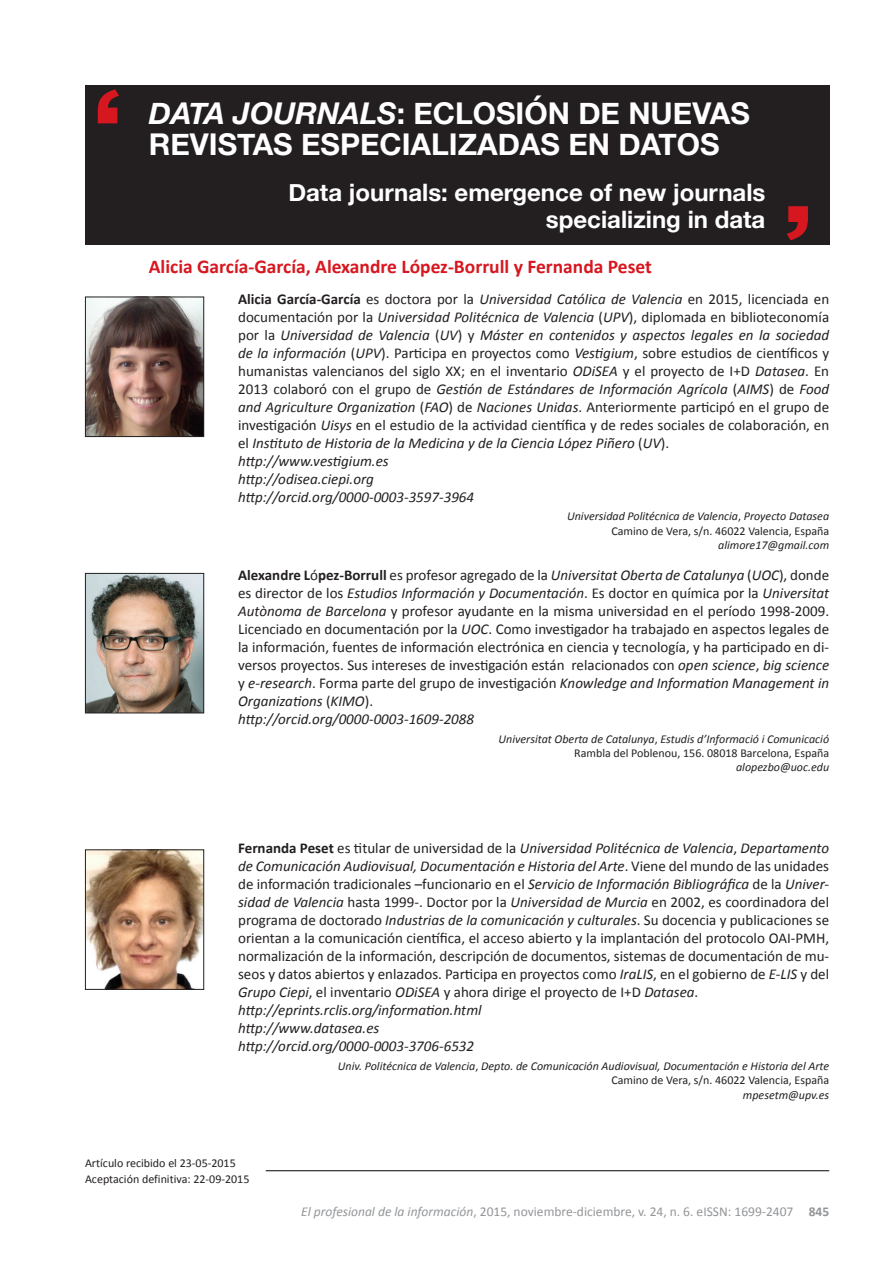
<style>
.page{position:relative;width:893px;height:1263px;background:#fff}
.page>*{position:absolute;margin:0;border:0;box-sizing:border-box;transform-origin:0 0}
.t1{font:700 30px/31.5px "Helvetica Neue";color:#fff}
.t2{font:700 24px/27px "Helvetica Neue";color:#fff;text-align:right}
.t3{font:700 19.5px "Calibri";color:#d7171f}
.t4{font:15px/18px "Calibri";color:#231f20}
.t5{font:italic 15px/18px "Calibri";color:#231f20}
.t6{font:13.5px "Calibri";color:#939598}
.t7{font:italic 12px/14.4px "Calibri";color:#231f20;text-align:right}
.t8{font:12px/15.6px "Calibri";color:#231f20}
.s1{font-style:italic}
.s2{font-weight:700;font-style:normal}
.s3{font-style:normal}
.s4{font-weight:700}
</style>
<div class="page">
<div style="left:85px;top:85px;width:744px;height:159px;background:#231f20"></div>
<svg style="left:787px;top:206px;width:21px;height:34px"></svg>
<svg style="left:98px;top:89px;width:21px;height:34px"></svg>
<img style="left:87px;top:299px;width:115px;height:136px">
<div style="left:85px;top:297px;width:119px;height:140px;border:1px solid #231f20"></div>
<img style="left:87px;top:575px;width:115px;height:136px">
<div style="left:85px;top:573px;width:119px;height:140px;border:1px solid #231f20"></div>
<hr style="left:266px;top:1170px;width:563px;height:1px;background:#231f20">
<img style="left:87px;top:851px;width:115px;height:137px">
<div style="left:85px;top:849px;width:119px;height:141px;border:1px solid #231f20"></div>
<h1 class="t1" style="left:149px;top:98px;width:602px"><span class="s1">DATA JOURNALS</span>: eclosión de nuevas revistas especializadas en datos</h1>
<h2 class="t2" style="left:288px;top:180px;width:479px">Data journals: emergence of new journals specializing in data</h2>
<h3 class="t3" style="left:149px;top:254px;width:505px">Alicia García-García, Alexandre López-Borrull y Fernanda Peset</h3>
<p class="t5" style="left:238px;top:289px;width:593px"><span class="s2">Alicia García-García</span> <span class="s3">es doctora por la</span> Universidad Católica de Valencia <span class="s3">en 2015, licenciada en documentación por la</span> Universidad Politécnica de Valencia <span class="s3">(</span>UPV<span class="s3">), diplomada en biblioteconomía por la</span> Universidad de Valencia <span class="s3">(</span>UV<span class="s3">) y</span> Máster en contenidos y aspectos legales en la sociedad de la información <span class="s3">(</span>UPV<span class="s3">). Participa en proyectos como</span> Vestigium<span class="s3">, sobre estudios de científicos y humanistas valencianos del siglo XX; en el inventario</span> ODiSEA <span class="s3">y el proyecto de I+D</span> Datasea<span class="s3">. En 2013 colaboró con el grupo de</span> Gestión de Estándares de Información Agrícola <span class="s3">(</span>AIMS<span class="s3">) de</span> Food and Agriculture Organization <span class="s3">(</span>FAO<span class="s3">) de</span> Naciones Unidas<span class="s3">. Anteriormente participó en el grupo de investigación</span> Uisys <span class="s3">en el estudio de la actividad científica y de redes sociales de colaboración, en el</span> Instituto de Historia de la Medicina y de la Ciencia López Piñero <span class="s3">(</span>UV<span class="s3">).<br></span>http://www.vestigium.es<br>http://odisea.ciepi.org<br>http://orcid.org/0000-0003-3597-3964</p>
<p class="t7" style="left:567px;top:509px;width:264px">Universidad Politécnica de Valencia<span class="s3">,</span> Proyecto Datasea<br><span class="s3">Camino de Vera, s/n. 46022 Valencia, España</span></p>
<p class="t7" style="left:718px;top:537px;width:112px">alimore17@gmail.com</p>
<p class="t4" style="left:238px;top:566px;width:593px"><span class="s4">Alexandre L</span>ó<span class="s4">pez-Borrull</span> es profesor agregado de la <span class="s1">Universitat Oberta de Catalunya</span> (<span class="s1">UOC</span>), donde es director de los <span class="s1">Estudios Información y Documentación</span>. Es doctor en química por la <span class="s1">Universitat Autònoma de Barcelona</span> y profesor ayudante en la misma universidad en el período 1998-2009.<br>Licenciado en documentación por la <span class="s1">UOC</span>. Como investigador ha trabajado en aspectos legales de la información, fuentes de información electrónica en ciencia y tecnología, y ha participado en di&shy;versos proyectos. Sus intereses de investigación están relacionados con <span class="s1">open science</span>, <span class="s1">big science </span>y <span class="s1">e-research</span>. Forma parte del grupo de investigación <span class="s1">Knowledge and Information Management in Organizations</span> (<span class="s1">KIMO</span>).<br><span class="s1">http://orcid.org/0000-0003-1609-2088</span></p>
<p class="t7" style="left:499px;top:731px;width:332px">Universitat Oberta de Catalunya<span class="s3">,</span> Estudis d’Informació i Comunicació<br><span class="s3">Rambla del Poblenou, 156. 08018 Barcelona, España</span></p>
<p class="t7" style="left:736px;top:760px;width:95px">alopezbo@uoc.edu</p>
<p class="t4" style="left:238px;top:839px;width:593px"><span class="s4">Fernanda Peset</span> es titular de universidad de la <span class="s1">Universidad Politécnica de Valencia</span>, <span class="s1">Departamento de Comunicación Audiovisual, Documentación e Historia del Arte</span>. Viene del mundo de las unidades de información tradicionales –funcionario en el <span class="s1">Servicio de Información Bibliográfica</span> de la <span class="s1">Univer&shy;sidad de Valencia</span> hasta 1999-. Doctor por la <span class="s1">Universidad de Murcia</span> en 2002, es coordinadora del programa de doctorado <span class="s1">Industrias de la comunicación y culturales</span>. Su docencia y publicaciones se orientan a la comunicación científica, el acceso abierto y la implantación del protocolo OAI-PMH, normalización de la información, descripción de documentos, sistemas de documentación de mu&shy;seos y datos abiertos y enlazados. Participa en proyectos como <span class="s1">IraLIS</span>, en el gobierno de <span class="s1">E-LIS</span> y del <span class="s1">Grupo Ciepi</span>, el inventario <span class="s1">ODiSEA</span> y ahora dirige el proyecto de I+D <span class="s1">Datasea</span>. <span class="s1">http://eprints.rclis.org/information.html<br>http://www.datasea.es<br>http://orcid.org/0000-0003-3706-6532</span></p>
<p class="t7" style="left:338px;top:1058px;width:493px">Univ. Politécnica de Valencia<span class="s3">,</span> Depto. de Comunicación Audiovisual, Documentación e Historia del Arte<br><span class="s3">Camino de Vera, s/n. 46022 Valencia, España</span></p>
<p class="t7" style="left:743px;top:1087px;width:88px">mpesetm@upv.es</p>
<p class="t8" style="left:85px;top:1155px;width:166px">Artículo recibido el 23-05-2015<br>Aceptación definitiva: 22-09-2015</p>
<p class="t6" style="left:301px;top:1203px;width:529px"><span class="s1">El profesional de la información</span>, 2015, noviembre-diciembre, v. 24, n. 6. eISSN: 1699-2407 <span class="s4">845</span></p>
</div>
